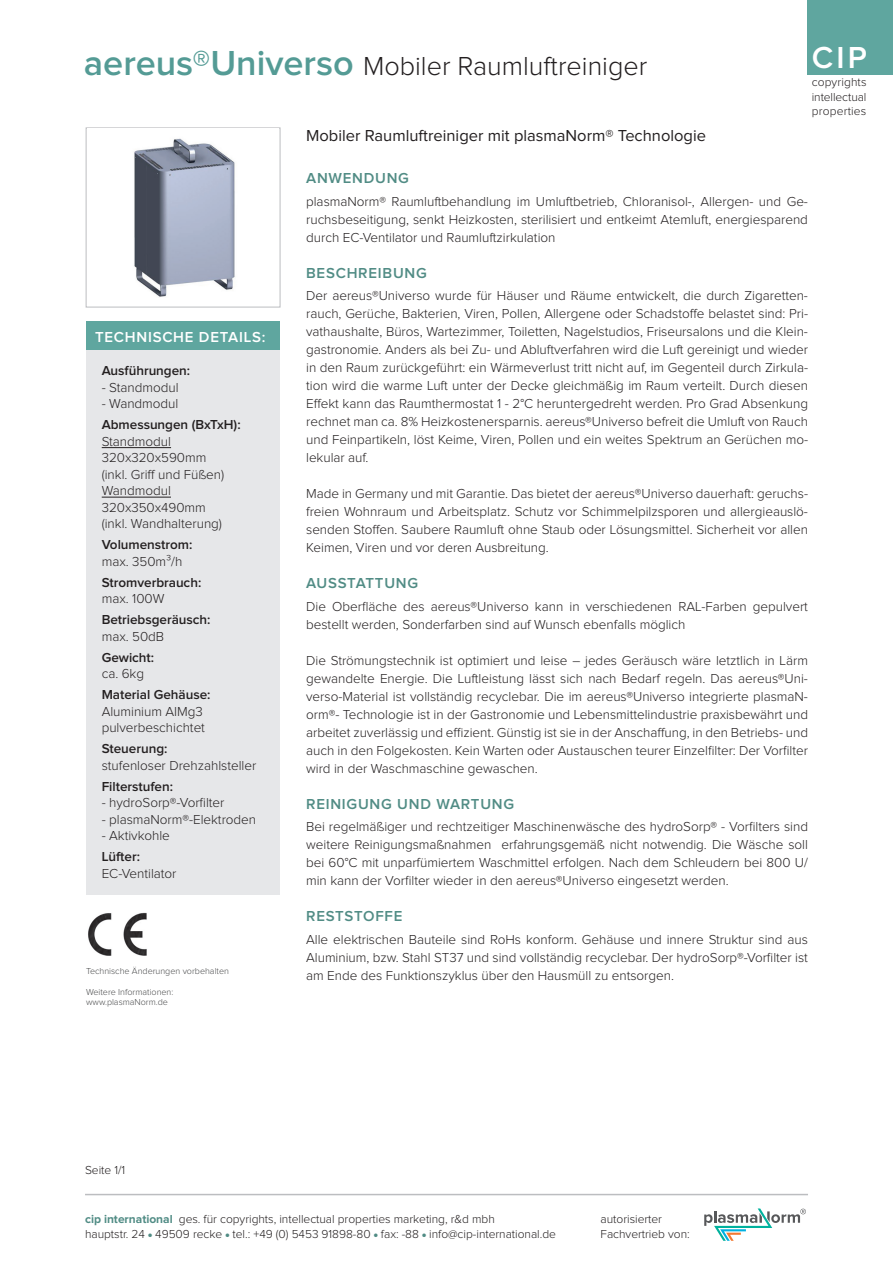
<style>
.page{position:relative;width:893px;height:1263px;background:#fff}
.page>*{position:absolute;margin:0;border:0;box-sizing:border-box;transform-origin:0 0}
.t1{font:600 31.5px "Proxima Nova";color:#fff}
.t2{font:300 27px "Proxima Nova";color:#231f20}
.t3{font:16.5px "Proxima Nova";color:#231f20}
.t4{font:600 15px "Proxima Nova";letter-spacing:.05em;color:#518c85}
.t5{font:600 15px "Proxima Nova";letter-spacing:.05em;color:#fff}
.t6{font:300 13.5px/18px "Proxima Nova";color:#231f20;text-align:justify}
.t7{font:600 13.5px "Proxima Nova";color:#231f20}
.t8{font:300 12px/15px "Proxima Nova";color:#231f20}
.t9{font:300 9px/10.5px "Proxima Nova";color:#4b4c4d}
.s1{font-weight:600;font-size:36px;color:#549b95}
.s2{font-weight:700;color:#518c85}
.s3{font-size:6px;color:#518c85}
</style>
<div class="page">
<div style="left:807px;top:0;width:86px;height:74px;background:#5fa69f"></div>
<hr style="left:85px;top:1194px;width:723px;height:1px;background:#bcbdc0">
<svg style="left:704px;top:1208px;width:102px;height:33px"></svg>
<div style="left:86px;top:321px;width:194px;height:573px;background:#e6e7e9"></div>
<div style="left:86px;top:128px;width:194px;height:179px;background:#fff;border:1px solid #bcbdc0"></div>
<hr style="left:102px;top:447px;width:69px;height:1px;background:#231f20">
<hr style="left:102px;top:497px;width:69px;height:1px;background:#231f20">
<div style="left:86px;top:321px;width:194px;height:29px;background:#5fa69f"></div>
<img style="left:87px;top:129px;width:192px;height:169px">
<img style="left:88px;top:913px;width:59px;height:43px">
<h2 class="t2" style="left:84px;top:53px;width:565px"><span class="s1">aereus®Universo</span> Mobiler Raumluftreiniger</h2>
<h1 class="t1" style="left:812px;top:44px;width:57px">CIP</h1>
<p class="t8" style="left:812px;top:75px;width:56px">copyrights intellectual</p>
<p class="t8" style="left:812px;top:104px;width:56px">properties</p>
<p class="t5" style="left:95px;top:330px;width:172px">TECHNISCHE DETAILS:</p>
<p class="t7" style="left:102px;top:365px;width:90px">Ausführungen:</p>
<p class="t6" style="left:102px;top:379px;width:78px">- Standmodul</p>
<p class="t6" style="left:102px;top:395px;width:78px">- Wandmodul</p>
<p class="t7" style="left:102px;top:419px;width:140px">Abmessungen (BxTxH):</p>
<p class="t6" style="left:102px;top:434px;width:124px;line-height:16.5px;text-align:left">Standmodul<br>320x320x590mm (inkl. Griff und Füßen)<br>Wandmodul<br>320x350x490mm (inkl. Wandhalterung)</p>
<p class="t7" style="left:102px;top:539px;width:92px">Volumenstrom:</p>
<p class="t6" style="left:102px;top:553px;width:82px">max. 350m³/h</p>
<p class="t7" style="left:102px;top:576px;width:101px">Stromverbrauch:</p>
<p class="t6" style="left:102px;top:590px;width:64px">max. 100W</p>
<p class="t7" style="left:102px;top:614px;width:110px">Betriebsgeräusch:</p>
<p class="t6" style="left:102px;top:628px;width:64px">max. 50dB</p>
<p class="t7" style="left:102px;top:651px;width:54px">Gewicht:</p>
<p class="t6" style="left:102px;top:665px;width:44px">ca. 6kg</p>
<p class="t7" style="left:102px;top:689px;width:110px">Material Gehäuse:</p>
<p class="t6" style="left:102px;top:704px;width:105px;line-height:16.5px">Aluminium AIMg3 pulverbeschichtet</p>
<p class="t7" style="left:102px;top:743px;width:67px">Steuerung:</p>
<p class="t6" style="left:102px;top:757px;width:156px">stufenloser Drehzahlsteller</p>
<p class="t7" style="left:102px;top:780px;width:73px">Filterstufen:</p>
<p class="t6" style="left:102px;top:794px;width:124px">- hydroSorp®-Vorfilter</p>
<p class="t6" style="left:102px;top:811px;width:156px">- plasmaNorm®-Elektroden</p>
<p class="t6" style="left:102px;top:827px;width:70px">- Aktivkohle</p>
<p class="t7" style="left:102px;top:851px;width:40px">Lüfter:</p>
<p class="t6" style="left:102px;top:865px;width:76px">EC-Ventilator</p>
<p class="t9" style="left:86px;top:966px;width:144px">Technische Änderungen vorbehalten</p>
<p class="t9" style="left:86px;top:987px;width:89px">Weitere Informationen: www.plasmaNorm.de</p>
<p class="t3" style="left:306px;top:128px;width:401px">Mobiler Raumluftreiniger mit plasmaNorm® Technologie</p>
<p class="t4" style="left:306px;top:171px;width:104px">ANWENDUNG</p>
<p class="t6" style="left:306px;top:193px;width:503px">plasmaNorm® Raumluftbehandlung im Umluftbetrieb, Chloranisol-, Allergen- und Ge&shy;ruchsbeseitigung, senkt Heizkosten, sterilisiert und entkeimt Atemluft, energiesparend durch EC-Ventilator und Raumluftzirkulation</p>
<p class="t4" style="left:306px;top:266px;width:122px">BESCHREIBUNG</p>
<p class="t6" style="left:306px;top:287px;width:503px">Der aereus®Universo wurde für Häuser und Räume entwickelt, die durch Zigaretten&shy;rauch, Gerüche, Bakterien, Viren, Pollen, Allergene oder Schadstoffe belastet sind: Pri&shy;vathaushalte, Büros, Wartezimmer, Toiletten, Nagelstudios, Friseursalons und die Klein&shy;gastronomie. Anders als bei Zu- und Abluftverfahren wird die Luft gereinigt und wieder in den Raum zurückgeführt: ein Wärmeverlust tritt nicht auf, im Gegenteil durch Zirkula&shy;tion wird die warme Luft unter der Decke gleichmäßig im Raum verteilt. Durch diesen Effekt kann das Raumthermostat 1 - 2°C heruntergedreht werden. Pro Grad Absenkung rechnet man ca. 8% Heizkostenersparnis. aereus®Universo befreit die Umluft von Rauch und Feinpartikeln, löst Keime, Viren, Pollen und ein weites Spektrum an Gerüchen mo&shy;lekular auf.</p>
<p class="t6" style="left:306px;top:485px;width:503px">Made in Germany und mit Garantie. Das bietet der aereus®Universo dauerhaft: geruchs&shy;freien Wohnraum und Arbeitsplatz. Schutz vor Schimmelpilzsporen und allergieauslö&shy;senden Stoffen. Saubere Raumluft ohne Staub oder Lösungsmittel. Sicherheit vor allen Keimen, Viren und vor deren Ausbreitung.</p>
<p class="t4" style="left:306px;top:576px;width:114px">AUSSTATTUNG</p>
<p class="t6" style="left:306px;top:598px;width:503px">Die Oberfläche des aereus®Universo kann in verschiedenen RAL-Farben gepulvert bestellt werden, Sonderfarben sind auf Wunsch ebenfalls möglich</p>
<p class="t6" style="left:306px;top:652px;width:503px">Die Strömungstechnik ist optimiert und leise – jedes Geräusch wäre letztlich in Lärm gewandelte Energie. Die Luftleistung lässt sich nach Bedarf regeln. Das aereus®Uni&shy;verso-Material ist vollständig recyclebar. Die im aereus®Universo integrierte plasmaN&shy;orm®- Technologie ist in der Gastronomie und Lebensmittelindustrie praxisbewährt und arbeitet zuverlässig und effizient. Günstig ist sie in der Anschaffung, in den Betriebs- und auch in den Folgekosten. Kein Warten oder Austauschen teurer Einzelfilter: Der Vorfilter wird in der Waschmaschine gewaschen.</p>
<p class="t4" style="left:306px;top:797px;width:210px">REINIGUNG UND WARTUNG</p>
<p class="t6" style="left:306px;top:818px;width:503px">Bei regelmäßiger und rechtzeitiger Maschinenwäsche des hydroSorp® - Vorfilters sind weitere Reinigungsmaßnahmen erfahrungsgemäß nicht notwendig. Die Wäsche soll bei 60°C mit unparfümiertem Waschmittel erfolgen. Nach dem Schleudern bei 800 U/ min kann der Vorfilter wieder in den aereus®Universo eingesetzt werden.</p>
<p class="t4" style="left:306px;top:909px;width:98px">RESTSTOFFE</p>
<p class="t6" style="left:306px;top:931px;width:503px">Alle elektrischen Bauteile sind RoHs konform. Gehäuse und innere Struktur sind aus Aluminium, bzw. Stahl ST37 und sind vollständig recyclebar. Der hydroSorp®-Vorfilter ist am Ende des Funktionszyklus über den Hausmüll zu entsorgen.</p>
<p class="t8" style="left:85px;top:1163px;width:42px">Seite 1/1</p>
<p class="t8" style="left:85px;top:1212px;width:472px"><span class="s2">cip international</span> ges. für copyrights, intellectual properties marketing, r&amp;d mbh<br>hauptstr. 24 <span class="s3">●</span> 49509 recke <span class="s3">●</span> tel.: +49 (0) 5453 91898-80 <span class="s3">●</span> fax: -88 <span class="s3">●</span> info@cip-international.de</p>
<p class="t8" style="left:601px;top:1212px;width:91px">autorisierter<br>Fachvertrieb von:</p>
</div>
